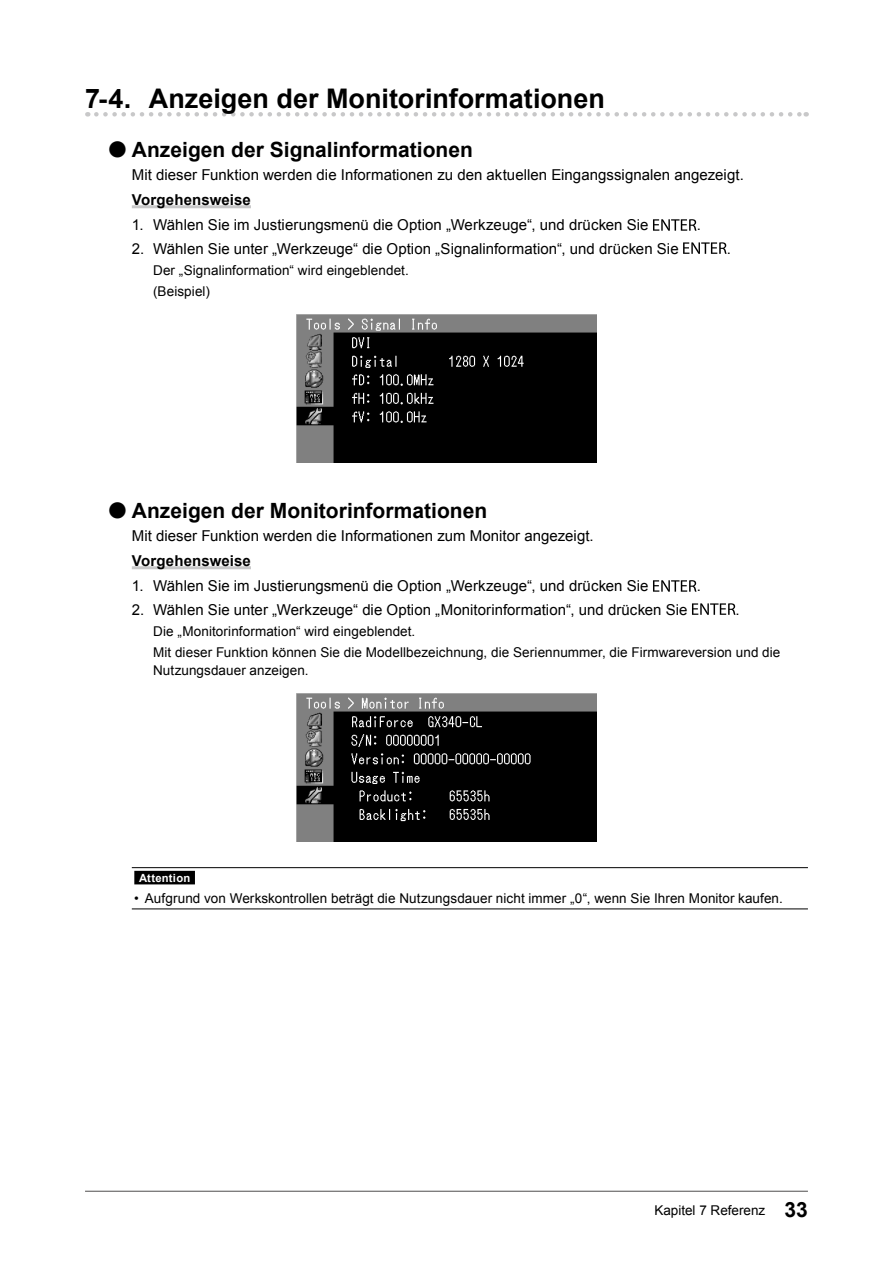
<style>
.page{position:relative;width:893px;height:1263px;background:#fff}
.page>*{position:absolute;margin:0;border:0;box-sizing:border-box;transform-origin:0 0}
.t1{font:700 27px "Arial";color:#000}
.t2{font:700 21px "Arial";color:#000}
.t3{font:15px "Arial";letter-spacing:.005em;color:#000}
.t4{font:700 15px "Arial";letter-spacing:.005em;color:#000}
.t5{font:13.5px/21px "Arial";letter-spacing:.005em;color:#000}
.t6{font:700 11.25px "Arial";letter-spacing:.02em;color:#fff}
.s1{font-size:37.8px}
.s2{font-weight:700;font-size:21px}
</style>
<div class="page">
<hr style="left:85px;top:1191px;width:723px;height:1px;background:#595858">
<svg style="left:96px;top:112px;width:711px;height:5px"></svg>
<hr style="left:132px;top:205px;width:119px;height:3px;background:#c8c8c9">
<hr style="left:132px;top:566px;width:119px;height:3px;background:#c8c8c9">
<svg style="left:653px;top:219px;width:43px;height:12px"></svg>
<svg style="left:683px;top:242px;width:44px;height:12px"></svg>
<img style="left:296px;top:314px;width:301px;height:149px">
<svg style="left:653px;top:580px;width:43px;height:12px"></svg>
<svg style="left:692px;top:603px;width:43px;height:12px"></svg>
<img style="left:296px;top:693px;width:301px;height:149px">
<hr style="left:132px;top:867px;width:676px;height:1px;background:#000">
<hr style="left:132px;top:908px;width:676px;height:1px;background:#000">
<div style="left:134px;top:871px;width:61px;height:13px;background:#000"></div>
<h1 class="t1" style="left:85px;top:81px;width:521px">7-4. Anzeigen der Monitorinformationen</h1>
<h2 class="t2" style="left:106px;top:135px;width:368px"><span class="s1">●</span>Anzeigen der Signalinformationen</h2>
<p class="t3" style="left:132px;top:165px;width:613px">Mit dieser Funktion werden die Informationen zu den aktuellen Eingangssignalen angezeigt.</p>
<p class="t4" style="left:132px;top:190px;width:121px">Vorgehensweise</p>
<p class="t3" style="left:132px;top:215px;width:518px">1. Wählen Sie im Justierungsmenü die Option „Werkzeuge“, und drücken Sie</p>
<p class="t3" style="left:697px;top:215px;width:6px">.</p>
<p class="t3" style="left:132px;top:238px;width:548px">2. Wählen Sie unter „Werkzeuge“ die Option „Signalinformation“, und drücken Sie</p>
<p class="t3" style="left:727px;top:238px;width:6px">.</p>
<p class="t5" style="left:153px;top:260px;width:257px">Der „Signalinformation“ wird eingeblendet. (Beispiel)</p>
<h2 class="t2" style="left:106px;top:496px;width:382px"><span class="s1">●</span>Anzeigen der Monitorinformationen</h2>
<p class="t3" style="left:132px;top:526px;width:463px">Mit dieser Funktion werden die Informationen zum Monitor angezeigt.</p>
<p class="t4" style="left:132px;top:551px;width:121px">Vorgehensweise</p>
<p class="t3" style="left:132px;top:576px;width:518px">1. Wählen Sie im Justierungsmenü die Option „Werkzeuge“, und drücken Sie</p>
<p class="t3" style="left:697px;top:576px;width:6px">.</p>
<p class="t3" style="left:132px;top:599px;width:557px">2. Wählen Sie unter „Werkzeuge“ die Option „Monitorinformation“, und drücken Sie</p>
<p class="t3" style="left:736px;top:599px;width:6px">.</p>
<p class="t5" style="left:153px;top:621px;width:629px">Die „Monitorinformation“ wird eingeblendet.<br>Mit dieser Funktion können Sie die Modellbezeichnung, die Seriennummer, die Firmwareversion und die</p>
<p class="t5" style="left:153px;top:660px;width:157px">Nutzungsdauer anzeigen.</p>
<p class="t6" style="left:139px;top:870px;width:53px">Attention</p>
<p class="t5" style="left:134px;top:888px;width:650px">• Aufgrund von Werkskontrollen beträgt die Nutzungsdauer nicht immer „0“, wenn Sie Ihren Monitor kaufen.</p>
<p class="t5" style="left:654px;top:1200px;width:155px">Kapitel 7 Referenz <span class="s2">33</span></p>
</div>
